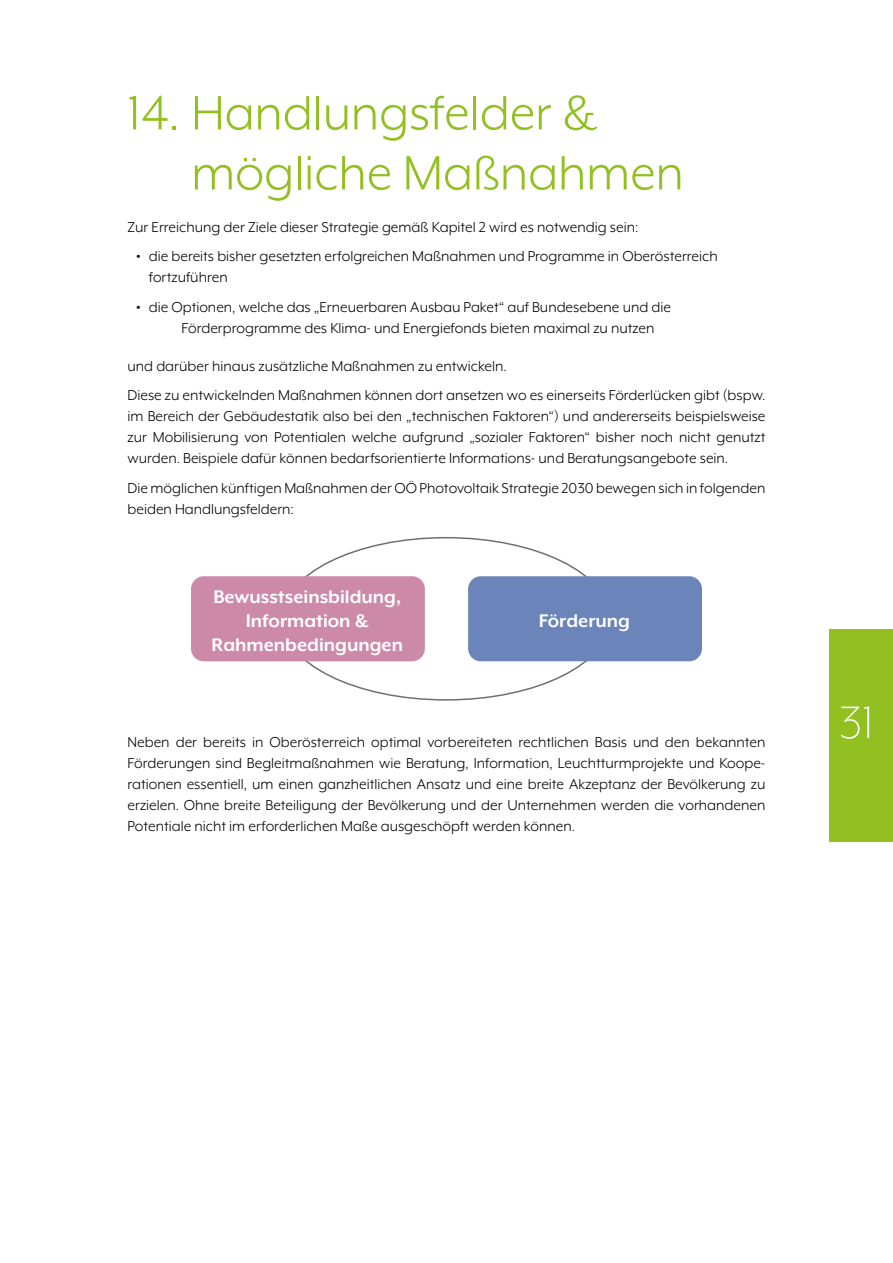
<style>
.page{position:relative;width:893px;height:1263px;background:#fff}
.page>*{position:absolute;margin:0;border:0;box-sizing:border-box;transform-origin:0 0}
.t1{font:55.5px/60px "Mr Eaves XL Mod OT";color:#92c020}
.t2{font:300 52.5px "Mr Eaves XL Mod OT";color:#fff}
.h2_weiß{font:700 21px "Mr Eaves XL Mod OT";color:#fff}
.p_Fließtext{font:16.5px/21px "Mr Eaves XL Mod OT";color:#000}
.s1{font-weight:700}
</style>
<div class="page">
<div style="left:829px;top:629px;width:64px;height:213px;background:#92c020"></div>
<div style="left:468px;top:576px;width:234px;height:85px;background:#6b84b9;border-radius:13px"></div>
<div style="left:191px;top:576px;width:234px;height:85px;background:#cd89a8;border-radius:13px"></div>
<h2 class="t1" style="left:191px;top:82px;width:494px;text-indent:-64px">14. Handlungsfelder &amp; mögliche Maßnahmen</h2>
<p class="p_Fließtext" style="left:128px;top:216px;width:512px">Zur Erreichung der Ziele dieser Strategie gemäß Kapitel 2 wird es notwendig sein:</p>
<p class="p_Fließtext" style="left:149px;top:246px;width:570px;text-indent:-13px"><span class="s1">•</span> die bereits bisher gesetzten erfolgreichen Maßnahmen und Programme in Oberösterreich fortzuführen</p>
<p class="p_Fließtext" style="left:182px;top:296px;width:491px;text-indent:-45px"><span class="s1">•</span> die Optionen, welche das „Erneuerbaren Ausbau Paket“ auf Bundesebene und die<br>Förderprogramme des Klima- und Energiefonds bieten maximal zu nutzen</p>
<p class="p_Fließtext" style="left:128px;top:355px;width:381px">und darüber hinaus zusätzliche Maßnahmen zu entwickeln.</p>
<p class="p_Fließtext" style="left:128px;top:385px;width:639px;text-align:justify">Diese zu entwickelnden Maßnahmen können dort ansetzen wo es einerseits Förderlücken gibt (bspw. im Bereich der Gebäudestatik also bei den „technischen Faktoren“) und andererseits beispielsweise zur Mobilisierung von Potentialen welche aufgrund „sozialer Faktoren“ bisher noch nicht genutzt wurden. Beispiele dafür können bedarfsorientierte Informations- und Beratungsangebote sein.</p>
<p class="p_Fließtext" style="left:128px;top:477px;width:639px">Die möglichen künftigen Maßnahmen der OÖ Photovoltaik Strategie 2030 bewegen sich in folgenden beiden Handlungsfeldern:</p>
<p class="h2_weiß" style="left:213px;top:585px;width:189px">Bewusstseinsbildung,</p>
<p class="h2_weiß" style="left:246px;top:609px;width:124px">Information &amp;</p>
<p class="h2_weiß" style="left:211px;top:633px;width:193px">Rahmenbedingungen</p>
<p class="h2_weiß" style="left:539px;top:609px;width:93px">Förderung</p>
<p class="p_Fließtext" style="left:128px;top:732px;width:639px;text-align:justify">Neben der bereits in Oberösterreich optimal vorbereiteten rechtlichen Basis und den bekannten Förderungen sind Begleitmaßnahmen wie Beratung, Information, Leuchtturmprojekte und Koope&shy;rationen essentiell, um einen ganzheitlichen Ansatz und eine breite Akzeptanz der Bevölkerung zu erzielen. Ohne breite Beteiligung der Bevölkerung und der Unternehmen werden die vorhandenen Potentiale nicht im erforderlichen Maße ausgeschöpft werden können.</p>
<h2 class="t2" style="left:839px;top:694px;width:37px">31</h2>
</div>
